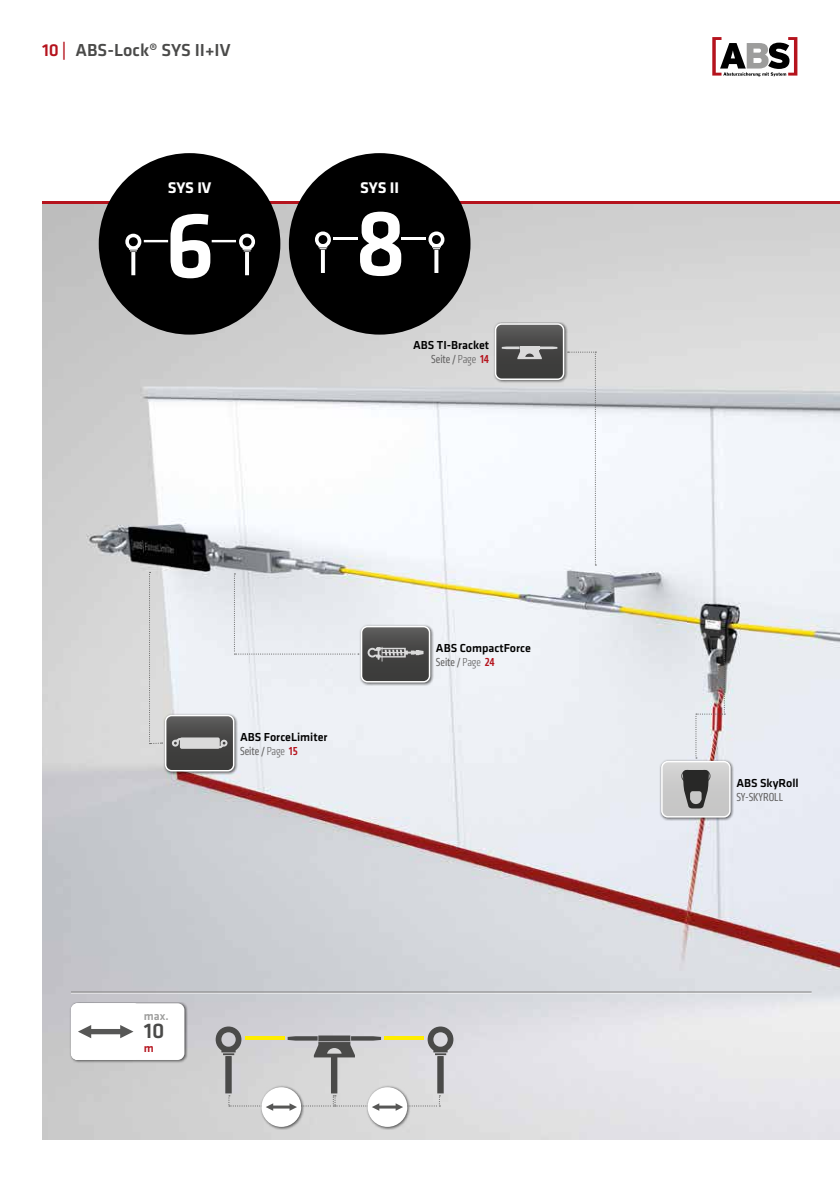
<style>
.page{position:relative;width:840px;height:1191px;background:#fff}
.page>*{position:absolute;margin:0;border:0;box-sizing:border-box;transform-origin:0 0}
.t1{font:500 22px "Klavika Basic";color:#4a4a49}
.t2{font:500 18px "Klavika Basic";color:#4a4a49}
.t3{font:700 16px "Klavika Basic";color:#fff}
.t4{font:500 12px "Klavika Basic";color:#000}
.t5{font:12px "Klavika Condensed";color:#646363}
.t6{font:500 12px "Klavika Basic";color:#9d9d9c}
.t7{font:500 12px "Klavika Basic";color:#b5131d}
.s1{color:#b5131d}
.s2{font-weight:300}
.s3{font-weight:500;color:#b5131d}
</style>
<div class="page">
<img style="left:43px;top:204px;width:796px;height:936px">
<hr style="left:43px;top:201px;width:796px;height:3px;background:#b5131d">
<div style="left:260px;top:1085px;width:44px;height:45px;background:#000;opacity:.6"></div>
<div style="left:261px;top:1087px;width:40px;height:39px;background:#fff;border-radius:50%"></div>
<div style="left:366px;top:1085px;width:44px;height:45px;background:#000;opacity:.6"></div>
<div style="left:367px;top:1087px;width:40px;height:39px;background:#fff;border-radius:50%"></div>
<svg style="left:215px;top:1026px;width:238px;height:84px;background:#c6c6c3"></svg>
<hr style="left:71px;top:992px;width:740px;height:1px;background:#fff">
<hr style="left:71px;top:991px;width:740px;height:1px;background:#7c7b7b">
<div style="left:359px;top:624px;width:75px;height:62px;background:#000;opacity:.6"></div>
<div style="left:493px;top:321px;width:74px;height:62px;background:#000;opacity:.6"></div>
<div style="left:494px;top:323px;width:70px;height:57px;border:2px solid #fff;border-radius:6px"></div>
<svg style="left:495px;top:324px;width:101px;height:241px"></svg>
<div style="left:163px;top:713px;width:75px;height:62px;background:#000;opacity:.6"></div>
<svg style="left:149px;top:572px;width:280px;height:198px;background:#d6d8db"></svg>
<div style="left:165px;top:715px;width:69px;height:56px;border:2px solid #fff;border-radius:6px"></div>
<div style="left:659px;top:759px;width:75px;height:62px;background:#000;opacity:.6"></div>
<div style="left:660px;top:761px;width:70px;height:56px;border:2px solid #fff;border-radius:6px"></div>
<svg style="left:661px;top:648px;width:68px;height:169px;background:#c8c6c9"></svg>
<svg style="left:712px;top:37px;width:85px;height:39px"></svg>
<div style="left:70px;top:1001px;width:118px;height:62px;background:#000;opacity:.6"></div>
<div style="left:71px;top:1003px;width:113px;height:57px;background:#fff;border-radius:7px"></div>
<svg style="left:71px;top:1003px;width:69px;height:57px"></svg>
<svg style="left:99px;top:153px;width:181px;height:181px"></svg>
<div style="left:289px;top:153px;width:181px;height:181px;background:#000;border-radius:50%"></div>
<svg style="left:360px;top:212px;width:41px;height:64px"></svg>
<hr style="left:333px;top:238px;width:24px;height:2px;background:#fff">
<hr style="left:401px;top:238px;width:24px;height:2px;background:#fff">
<svg style="left:315px;top:231px;width:16px;height:42px"></svg>
<svg style="left:428px;top:231px;width:16px;height:42px"></svg>
<h2 class="t2" style="left:42px;top:38px;width:190px"><span class="s1">10 |</span> ABS-Lock® SYS II+IV</h2>
<h3 class="t3" style="left:167px;top:177px;width:45px">SYS IV</h3>
<h3 class="t3" style="left:360px;top:177px;width:40px">SYS II</h3>
<p class="t4" style="left:413px;top:337px;width:77px">ABS TI-Bracket</p>
<p class="t5" style="left:431px;top:352px;width:59px">Seite/ <span class="s2">Page</span> <span class="s3">14</span></p>
<p class="t4" style="left:240px;top:728px;width:89px">ABS ForceLimiter</p>
<p class="t5" style="left:240px;top:743px;width:59px">Seite/ <span class="s2">Page</span> <span class="s3">15</span></p>
<p class="t6" style="left:144px;top:1008px;width:27px">max.</p>
<h1 class="t1" style="left:144px;top:1016px;width:22px">10</h1>
<p class="t7" style="left:144px;top:1040px;width:11px">m</p>
<p class="t4" style="left:435px;top:639px;width:96px">ABS CompactForce</p>
<p class="t5" style="left:435px;top:655px;width:60px">Seite/ <span class="s2">Page</span> <span class="s3">24</span></p>
<p class="t4" style="left:736px;top:774px;width:64px">ABS SkyRoll</p>
<p class="t5" style="left:736px;top:790px;width:48px">SY-SKYROLL</p>
</div>
